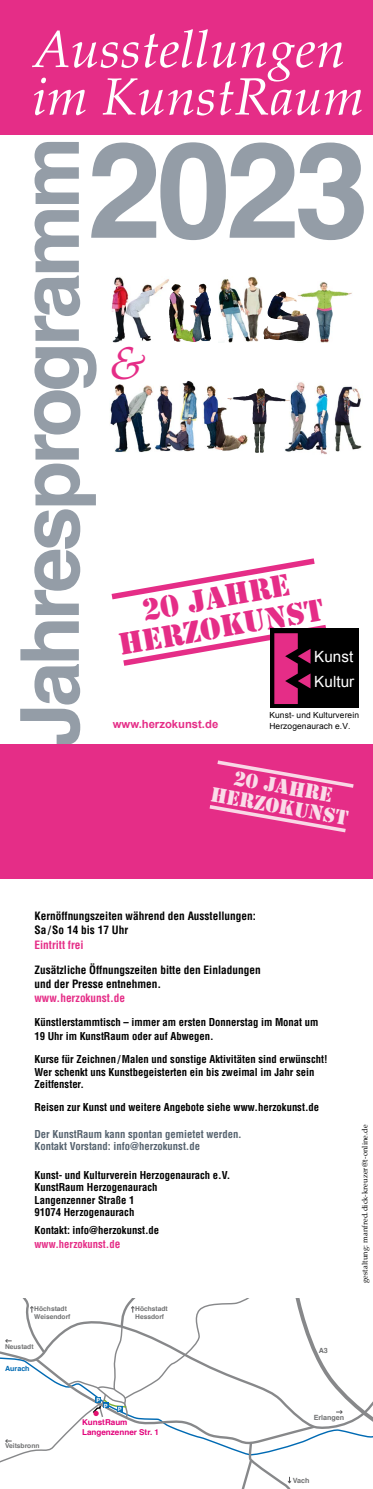
<style>
.page{position:relative;width:373px;height:1489px;background:#fff}
.page>*{position:absolute;margin:0;border:0;box-sizing:border-box;transform-origin:0 0}
.t1{font:700 133.75px "Helvetica";color:#949da7}
.t2{font:700 81.25px "Helvetica";letter-spacing:-.05em;color:#949da7}
.t3{font:italic 52.5px/47.5px "Palatino";letter-spacing:.005em;color:#fff}
.t4{font:italic 46.62px "Palatino";color:#e52d87}
.t5{font:28.62px/29.8px "Stencil Std";color:#e52d87;text-align:center}
.t6{font:19.25px/20px "Stencil Std";color:#fadde9;text-align:center}
.t7{font:15.5px "Arial";letter-spacing:.005em;color:#fff}
.t8{font:700 condensed 11.25px/14.4px "Helvetica";color:#000}
.t9{font:700 condensed 11.25px "Helvetica";color:#e52d87}
.t10{font:700 11.25px "Arial";color:#e52d87}
.t11{font:700 condensed 10.62px/12.5px "Helvetica";color:#000}
.t12{font:700 condensed 10.62px/12.5px "Helvetica";color:#576470}
.t13{font:8.38px/10.1px "Arial";letter-spacing:.01em;color:#000}
.t14{font:700 8.12px/9.8px "Helvetica";color:#e2007a}
.t15{font:7.5px "Palatino";letter-spacing:.02em;color:#000}
.t16{font:700 7.12px "Helvetica";color:#707172}
.t17{font:700 7.12px "Helvetica";color:#006ab3}
.t18{font:700 6.62px/8px "Helvetica";color:#707172}
.t19{font:700 5.75px "Helvetica";color:#fff}
.s1{color:#e52d87}
.s2{font-size:11.25px;color:#e52d87}
</style>
<div class="page">
<div style="left:0;top:0;width:372px;height:135px;background:#e52d87"></div>
<div style="left:0;top:744px;width:372px;height:135px;background:#e52d87"></div>
<svg style="left:0;top:1298px;width:372px;height:190px"></svg>
<svg style="left:111px;top:558px;width:204px;height:42px"></svg>
<img style="left:110px;top:384px;width:43px;height:68px">
<img style="left:297px;top:282px;width:55px;height:60px">
<img style="left:111px;top:277px;width:58px;height:65px">
<img style="left:169px;top:284px;width:33px;height:58px">
<img style="left:218px;top:276px;width:44px;height:66px">
<img style="left:267px;top:291px;width:17px;height:29px">
<img style="left:284px;top:382px;width:45px;height:72px">
<img style="left:155px;top:381px;width:42px;height:70px">
<img style="left:203px;top:385px;width:45px;height:66px">
<img style="left:227px;top:388px;width:35px;height:14px">
<img style="left:334px;top:386px;width:28px;height:65px">
<div style="left:269px;top:628px;width:89px;height:80px;background:#000"></div>
<svg style="left:123px;top:624px;width:203px;height:80px"></svg>
<svg style="left:217px;top:760px;width:137px;height:28px"></svg>
<svg style="left:209px;top:805px;width:137px;height:28px"></svg>
<h3 class="t3" style="left:32px;top:26px;width:333px">Ausstellungen im KunstRaum</h3>
<h2 class="t2" style="left:-16px;top:748px;width:612px;rotate:-90deg">Jahresprogramm</h2>
<h1 class="t1" style="left:87px;top:83px;width:283px">2023</h1>
<h3 class="t4" style="left:109px;top:326px;width:38px">&amp;</h3>
<h3 class="t5" style="left:111px;top:601px;width:209px;rotate:-10deg">20 Jahre herzokunst</h3>
<h3 class="t7" style="left:314px;top:646px;width:40px">Kunst</h3>
<h3 class="t7" style="left:314px;top:671px;width:41px">Kultur</h3>
<p class="t13" style="left:269px;top:710px;width:91px">Kunst- und Kulturverein<br>Herzogenaurach e.V.</p>
<p class="t10" style="left:112px;top:716px;width:107px">www.herzokunst.de</p>
<h3 class="t6" style="left:216px;top:764px;width:140px;rotate:10deg">20 Jahre herzokunst</h3>
<p class="t8" style="left:34px;top:908px;width:222px">Kernöffnungszeiten während den Ausstellungen:<br>Sa/So 14 bis 17 Uhr</p>
<p class="t9" style="left:34px;top:937px;width:51px">Eintritt frei</p>
<p class="t8" style="left:34px;top:962px;width:227px">Zusätzliche Öffnungszeiten bitte den Einladungen und der Presse entnehmen.</p>
<p class="t9" style="left:34px;top:990px;width:92px">www.herzokunst.de</p>
<p class="t11" style="left:34px;top:1015px;width:285px;line-height:13.8px">Künstlerstammtisch – immer am ersten Donnerstag im Monat um<br>19 Uhr im KunstRaum oder auf Abwegen.</p>
<p class="t11" style="left:34px;top:1052px;width:294px">Kurse für Zeichnen/Malen und sonstige Aktivitäten sind erwünscht!<br>Wer schenkt uns Kunstbegeisterten ein bis zweimal im Jahr sein<br>Zeitfenster.</p>
<p class="t11" style="left:34px;top:1100px;width:286px">Reisen zur Kunst und weitere Angebote siehe www.herzokunst.de</p>
<p class="t12" style="left:34px;top:1127px;width:208px">Der KunstRaum kann spontan gemietet werden.<br>Kontakt Vorstand: info@herzokunst.de</p>
<p class="t11" style="left:34px;top:1168px;width:197px">Kunst- und Kulturverein Herzogenaurach e.V.<br>KunstRaum Herzogenaurach<br>Langenzenner Straße 1<br>91074 Herzogenaurach</p>
<p class="t11" style="left:34px;top:1223px;width:126px;line-height:13.8px">Kontakt: info@herzokunst.de <span class="s1">www.herzokunst.d</span><span class="s2">e</span></p>
<p class="t18" style="left:34px;top:1304px;width:38px">Höchstadt<br>Weisendorf</p>
<p class="t18" style="left:5px;top:1342px;width:30px">Neustadt</p>
<p class="t17" style="left:5px;top:1362px;width:26px">Aurach</p>
<p class="t18" style="left:5px;top:1441px;width:36px">Veitsbronn</p>
<p class="t18" style="left:135px;top:1304px;width:34px">Höchstadt<br>Hessdorf</p>
<p class="t19" style="left:96px;top:1394px;width:5px">P</p>
<p class="t19" style="left:104px;top:1400px;width:5px">P</p>
<p class="t19" style="left:118px;top:1404px;width:5px">P</p>
<p class="t14" style="left:82px;top:1416px;width:78px">KunstRaum<br>Langenzenner Str. 1</p>
<p class="t16" style="left:318px;top:1344px;width:11px">A3</p>
<p class="t16" style="left:313px;top:1411px;width:32px">Erlangen</p>
<p class="t16" style="left:292px;top:1473px;width:18px">Vach</p>
<p class="t15" style="left:358px;top:1282px;width:160px;rotate:-90deg">gestaltung: manfred.dick-kreuzer@t-online.de</p>
</div>
